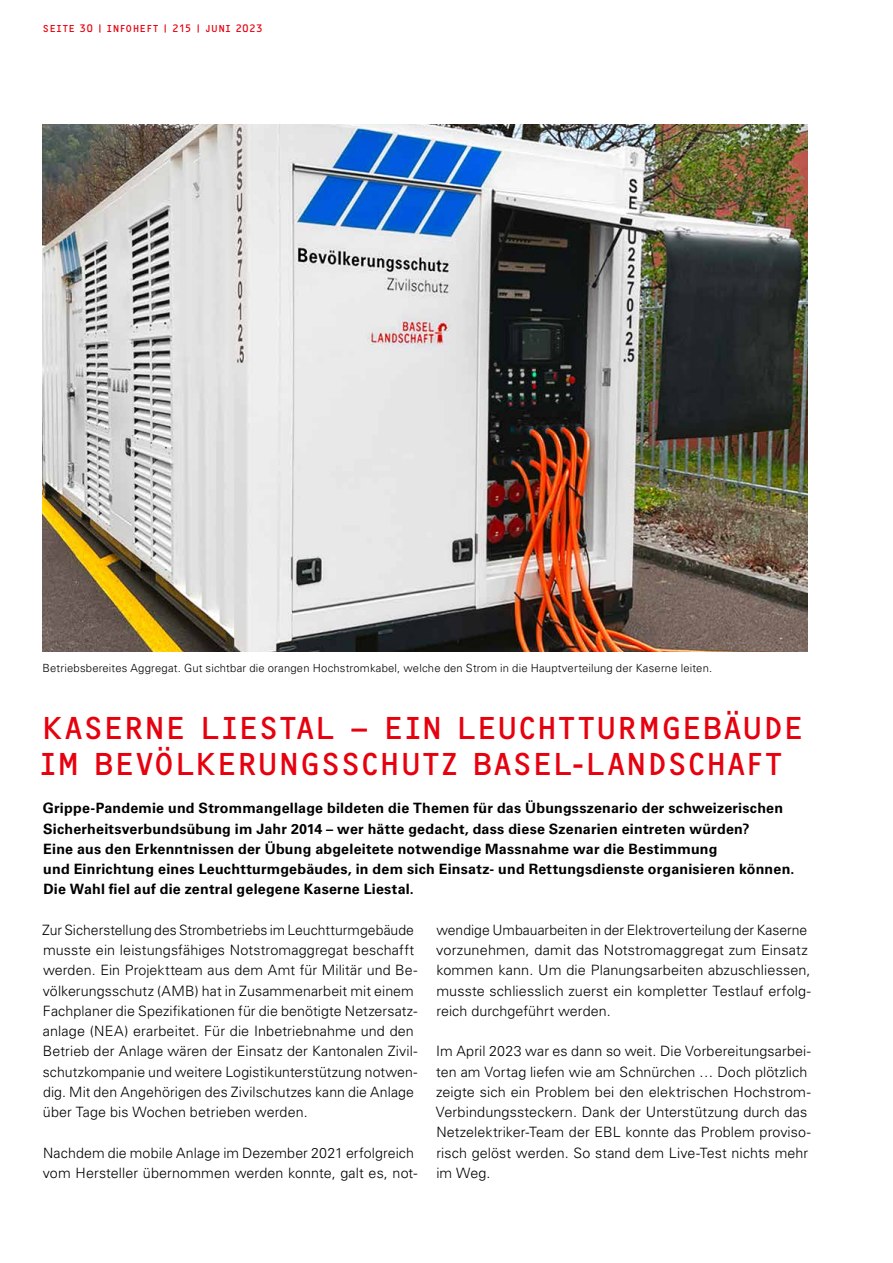
<style>
.page{position:relative;width:893px;height:1263px;background:#fff}
.page>*{position:absolute;margin:0;border:0;box-sizing:border-box;transform-origin:0 0}
.t1{font:33px/36px "OCRF";letter-spacing:-.005em;color:#e7000e}
.t2{font:300 14.25px/20.2px "Univers LT Std";letter-spacing:.005em;color:#000}
.t3{font:700 14.25px/20.2px "Univers LT Std";letter-spacing:.015em;color:#000}
.t4{font:300 11.25px "Univers LT Std";letter-spacing:.015em;color:#000}
.t5{font:10.5px "OCRF";letter-spacing:.02em;color:#e7000e}
</style>
<div class="page">
<img style="left:43px;top:125px;width:765px;height:526px">
<p class="t5" style="left:43px;top:22px;width:222px">SEITE 30 | INFOHEFT | 215 | JUNI 2023</p>
<p class="t4" style="left:43px;top:661px;width:671px">Betriebsbereites Aggregat. Gut sichtbar die orangen Hochstromkabel, welche den Strom in die Hauptverteilung der Kaserne leiten.</p>
<h1 class="t1" style="left:39px;top:708px;width:767px">KASERNE LIESTAL – EIN LEUCHTTURMGEBÄUDE<br>IM BEVÖLKERUNGSSCHUTZ BASEL-LANDSCHAFT</h1>
<p class="t3" style="left:43px;top:798px;width:753px">Grippe-Pandemie und Strommangellage bildeten die Themen für das Übungsszenario der schweizerischen Sicherheitsverbundsübung im Jahr 2014 – wer hätte gedacht, dass diese Szenarien eintreten würden?<br>Eine aus den Erkenntnissen der Übung abgeleitete notwendige Massnahme war die Bestimmung<br>und Einrichtung eines Leuchtturmgebäudes, in dem sich Einsatz- und Rettungsdienste organisieren können.<br>Die Wahl fiel auf die zentral gelegene Kaserne Liestal.</p>
<p class="t2" style="left:42px;top:920px;width:377px">Zur Sicherstellung des Strombetriebs im Leuchtturmgebäude musste ein leistungsfähiges Notstromaggregat beschafft werden. Ein Projektteam aus dem Amt für Militär und Be&shy;völkerungsschutz (AMB) hat in Zusammenarbeit mit einem Fachplaner die Spezifikationen für die benötigte Netzersatz&shy;anlage (NEA) erarbeitet. Für die Inbetriebnahme und den Betrieb der Anlage wären der Einsatz der Kantonalen Zivil&shy;schutzkompanie und weitere Logistikunterstützung notwen&shy;dig. Mit den Angehörigen des Zivilschutzes kann die Anlage über Tage bis Wochen betrieben werden.</p>
<p class="t2" style="left:43px;top:1142px;width:376px">Nachdem die mobile Anlage im Dezember 2021 erfolgreich vom Hersteller übernommen werden konnte, galt es, not-</p>
<p class="t2" style="left:436px;top:920px;width:376px">wendige Umbauarbeiten in der Elektroverteilung der Kaserne vorzunehmen, damit das Notstromaggregat zum Einsatz kommen kann. Um die Planungsarbeiten abzuschliessen, musste schliesslich zuerst ein kompletter Testlauf erfolg&shy;reich durchgeführt werden.</p>
<p class="t2" style="left:436px;top:1041px;width:376px">Im April 2023 war es dann so weit. Die Vorbereitungsarbei&shy;ten am Vortag liefen wie am Schnürchen … Doch plötzlich zeigte sich ein Problem bei den elektrischen Hochstrom-Verbindungssteckern. Dank der Unterstützung durch das Netzelektriker-Team der EBL konnte das Problem proviso&shy;risch gelöst werden. So stand dem Live-Test nichts mehr im Weg.</p>
</div>
